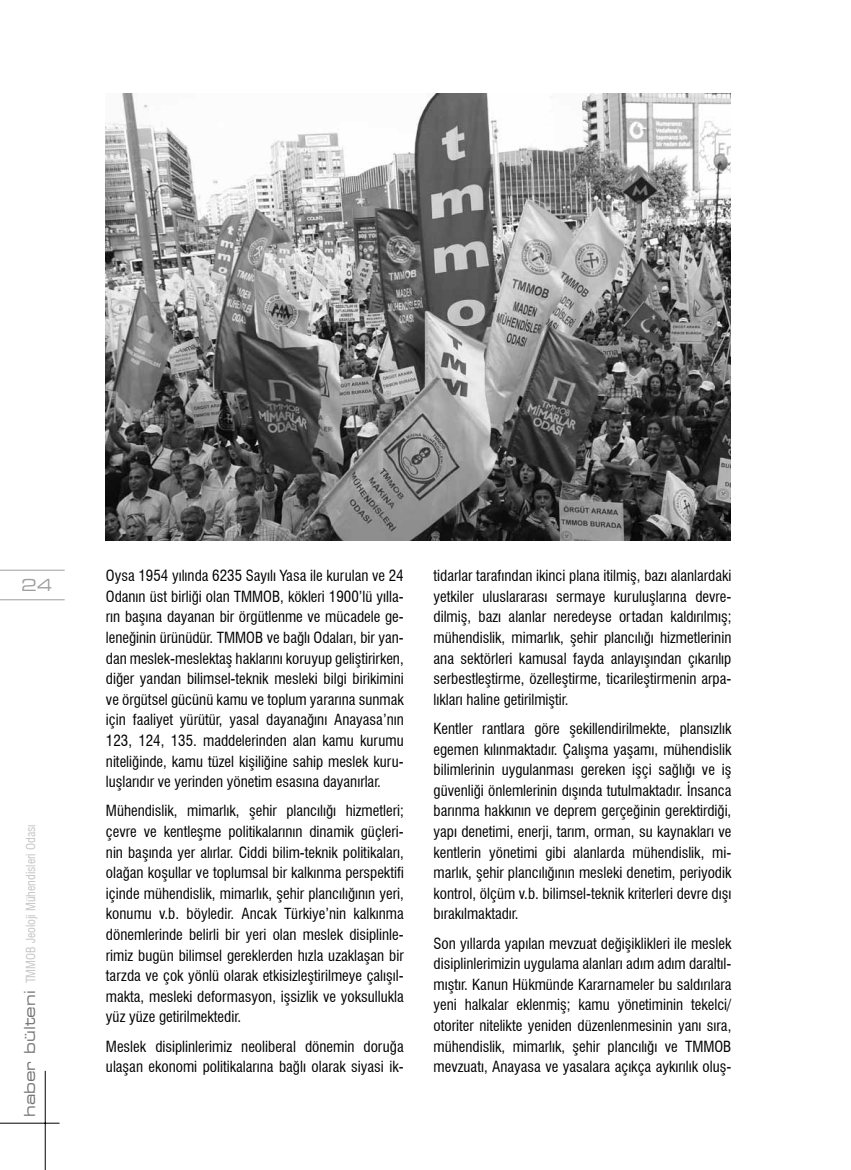
<style>
.page{position:relative;width:851px;height:1170px;background:#fff}
.page>*{position:absolute;margin:0;border:0;box-sizing:border-box;transform-origin:0 0}
.t1{font:expanded 16.5px "Square 721 BT";color:#9c9e9f}
.t2{font:condensed 15px/20.5px "Swiss 721 BT";color:#000;text-align:justify}
.t3{font:12px "Swiss 721 Condensed BT";color:#c6c7c8}
.s1{font-family:"Square 721 BT";font-stretch:expanded;font-size:15px;color:#707172}
</style>
<div class="page">
<hr style="left:0;top:569px;width:65px;height:1px;background:#9c9e9f">
<hr style="left:0;top:599px;width:65px;height:1px;background:#9c9e9f">
<hr style="left:0;top:1122px;width:60px;height:1px;background:#000">
<hr style="left:45px;top:1070px;width:1px;height:99px;background:#000">
<img style="left:105px;top:94px;width:625px;height:446px">
<p class="t1" style="left:21px;top:575px;width:33px">24</p>
<p class="t3" style="left:24px;top:1116px;width:294px;rotate:-90deg"><span class="s1">haber bülteni</span> TMMOB Jeoloji Mühendisleri Odasý</p>
<p class="t2" style="left:106px;top:565px;width:299px">Oysa 1954 yılında 6235 Sayılı Yasa ile kurulan ve 24<br>Odanın üst birliği olan TMMOB, kökleri 1900’lü yılla&shy;rın başına dayanan bir örgütlenme ve mücadele ge&shy;leneğinin ürünüdür. TMMOB ve bağlı Odaları, bir yan&shy;dan meslek-meslektaş haklarını koruyup geliştirirken, diğer yandan bilimsel-teknik mesleki bilgi birikimini ve örgütsel gücünü kamu ve toplum yararına sunmak için faaliyet yürütür, yasal dayanağını Anayasa’nın 123, 124, 135. maddelerinden alan kamu kurumu niteliğinde, kamu tüzel kişiliğine sahip meslek kuru&shy;luşlarıdır ve yerinden yönetim esasına dayanırlar.</p>
<p class="t2" style="left:106px;top:800px;width:299px">Mühendislik, mimarlık, şehir plancılığı hizmetleri; çevre ve kentleşme politikalarının dinamik güçleri&shy;nin başında yer alırlar. Ciddi bilim-teknik politikaları, olağan koşullar ve toplumsal bir kalkınma perspektifi içinde mühendislik, mimarlık, şehir plancılığının yeri, konumu v.b. böyledir. Ancak Türkiye’nin kalkınma dönemlerinde belirli bir yeri olan meslek disiplinle&shy;rimiz bugün bilimsel gereklerden hızla uzaklaşan bir tarzda ve çok yönlü olarak etkisizleştirilmeye çalışıl&shy;makta, mesleki deformasyon, işsizlik ve yoksullukla yüz yüze getirilmektedir.</p>
<p class="t2" style="left:106px;top:1035px;width:299px">Meslek disiplinlerimiz neoliberal dönemin doruğa ulaşan ekonomi politikalarına bağlı olarak siyasi ik-</p>
<p class="t2" style="left:433px;top:565px;width:299px">tidarlar tarafından ikinci plana itilmiş, bazı alanlardaki yetkiler uluslararası sermaye kuruluşlarına devre&shy;dilmiş, bazı alanlar neredeyse ortadan kaldırılmış; mühendislik, mimarlık, şehir plancılığı hizmetlerinin ana sektörleri kamusal fayda anlayışından çıkarılıp serbestleştirme, özelleştirme, ticarileştirmenin arpa&shy;lıkları haline getirilmiştir.</p>
<p class="t2" style="left:433px;top:718px;width:299px">Kentler rantlara göre şekillendirilmekte, plansızlık egemen kılınmaktadır. Çalışma yaşamı, mühendislik bilimlerinin uygulanması gereken işçi sağlığı ve iş güvenliği önlemlerinin dışında tutulmaktadır. İnsanca barınma hakkının ve deprem gerçeğinin gerektirdiği, yapı denetimi, enerji, tarım, orman, su kaynakları ve kentlerin yönetimi gibi alanlarda mühendislik, mi&shy;marlık, şehir plancılığının mesleki denetim, periyodik kontrol, ölçüm v.b. bilimsel-teknik kriterleri devre dışı bırakılmaktadır.</p>
<p class="t2" style="left:433px;top:932px;width:299px">Son yıllarda yapılan mevzuat değişiklikleri ile meslek disiplinlerimizin uygulama alanları adım adım daraltıl&shy;mıştır. Kanun Hükmünde Kararnameler bu saldırılara yeni halkalar eklenmiş; kamu yönetiminin tekelci/ otoriter nitelikte yeniden düzenlenmesinin yanı sıra, mühendislik, mimarlık, şehir plancılığı ve TMMOB mevzuatı, Anayasa ve yasalara açıkça aykırılık oluş-</p>
</div>
